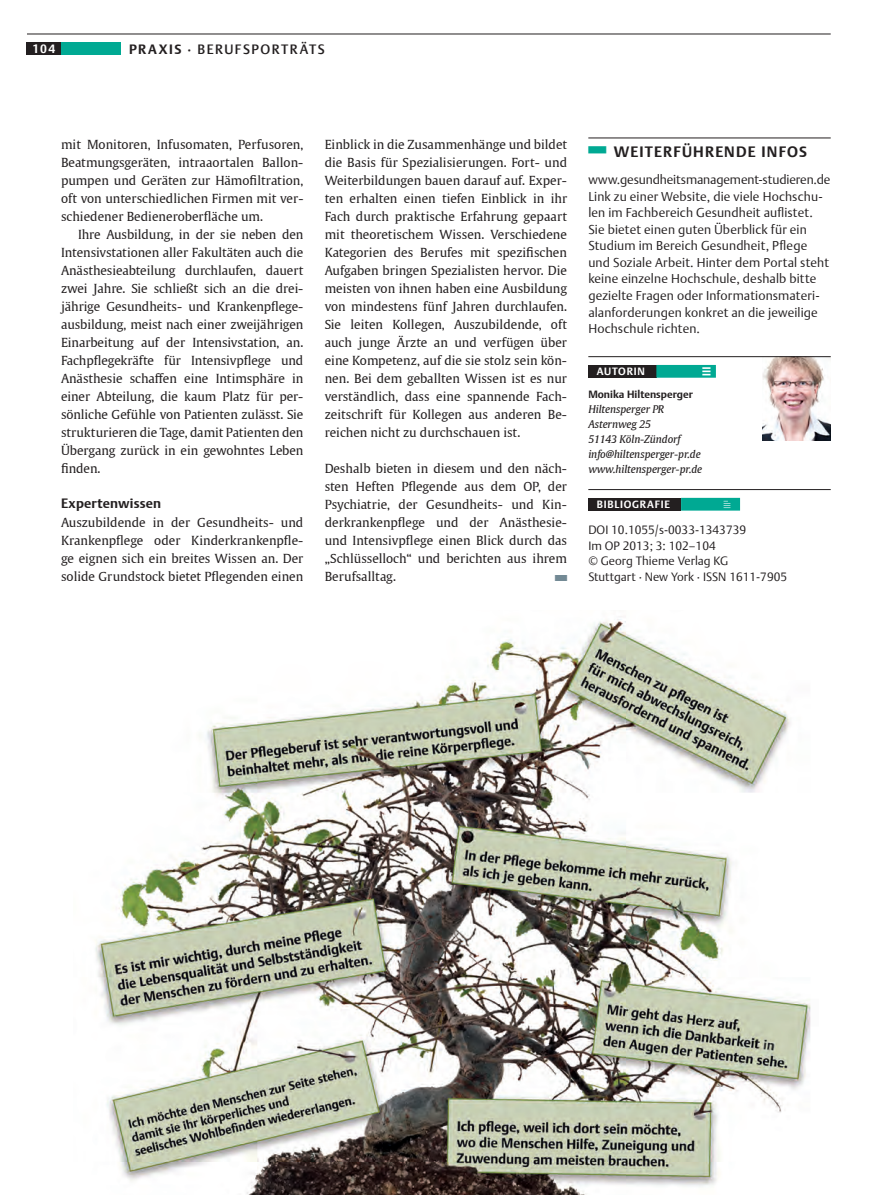
<style>
.page{position:relative;width:878px;height:1195px;background:#fff}
.page>*{position:absolute;margin:0;border:0;box-sizing:border-box;transform-origin:0 0}
.t1{font:700 15px "Thieme Argo 2011";letter-spacing:.08em;color:#231f20}
.t2{font:500 13.5px "Thieme Argo 2011";letter-spacing:.11em;color:#231f20}
.t3{font:700 13.5px "Thieme Argo 2011";letter-spacing:.01em;color:#231f20}
.t4{font:300 12.75px/16.5px "Thieme Argo 2011";letter-spacing:.01em;color:#231f20}
.t5{font:12.45px/18px "Thieme Gulliver 2011";color:#231f20;text-align:justify}
.t6{font:300 12px/15.8px "Thieme Argo 2011";color:#231f20}
.t7{font:700 12px "Thieme Argo 2011";color:#fff}
.t8{font:12px "Thieme Gulliver 2011";color:#738a95}
.t9{font:italic 10.5px/15px "Thieme Gulliver 2011";letter-spacing:-.01em;color:#231f20}
.t10{font:700 10.5px "Thieme Argo 2011";color:#231f20}
.t11{font:700 10.5px "Thieme Argo 2011";letter-spacing:.07em;color:#fff}
.s1{font-weight:700}
.s2{font-weight:300;font-size:13.5px;color:#00a993}
</style>
<div class="page">
<div style="left:61px;top:42px;width:60px;height:12px;background:#00a993"></div>
<div style="left:27px;top:42px;width:34px;height:12px;background:#231f20"></div>
<hr style="left:27px;top:34px;width:804px;height:1px;background:#231f20">
<img style="left:95px;top:616px;width:716px;height:579px">
<img style="left:762px;top:357px;width:69px;height:83px">
<div style="left:588px;top:365px;width:68px;height:13px;background:#231f20"></div>
<svg style="left:656px;top:365px;width:60px;height:13px"></svg>
<hr style="left:588px;top:356px;width:243px;height:1px;background:#231f20">
<hr style="left:588px;top:489px;width:243px;height:1px;background:#231f20">
<div style="left:588px;top:498px;width:93px;height:12px;background:#231f20"></div>
<svg style="left:681px;top:498px;width:59px;height:12px"></svg>
<hr style="left:588px;top:138px;width:243px;height:1px;background:#231f20">
<p class="t7" style="left:33px;top:40px;width:24px">104</p>
<p class="t2" style="left:129px;top:41px;width:197px"><span class="s1">PRAXIS</span> · BERUFSPORTRÄTS</p>
<p class="t5" style="left:61px;top:135px;width:244px">mit Monitoren, Infusomaten, Perfusoren, Beatmungsgeräten, intraaortalen Ballon&shy;pumpen und Geräten zur Hämofiltration, oft von unterschiedlichen Firmen mit ver&shy;schiedener Bedieneroberfläche um.</p>
<p class="t5" style="left:61px;top:225px;width:244px;text-indent:17px">Ihre Ausbildung, in der sie neben den Intensivstationen aller Fakultäten auch die Anästhesieabteilung durchlaufen, dauert zwei Jahre. Sie schließt sich an die drei&shy;jährige Gesundheits- und Krankenpflege&shy;ausbildung, meist nach einer zweijährigen Einarbeitung auf der Intensivstation, an.<br>Fachpflegekräfte für Intensivpflege und Anästhesie schaffen eine Intimsphäre in einer Abteilung, die kaum Platz für per&shy;sönliche Gefühle von Patienten zulässt. Sie strukturieren die Tage, damit Patienten den Übergang zurück in ein gewohntes Leben finden.</p>
<p class="t3" style="left:61px;top:494px;width:102px">EXPERTENWISSEN</p>
<p class="t5" style="left:61px;top:513px;width:244px">Auszubildende in der Gesundheits- und Krankenpflege oder Kinderkrankenpfle&shy;ge eignen sich ein breites Wissen an. Der solide Grundstock bietet Pflegenden einen</p>
<p class="t5" style="left:325px;top:135px;width:244px">Einblick in die Zusammenhänge und bildet die Basis für Spezialisierungen. Fort- und Weiterbildungen bauen darauf auf. Exper&shy;ten erhalten einen tiefen Einblick in ihr Fach durch praktische Erfahrung gepaart mit theoretischem Wissen. Verschiedene Kategorien des Berufes mit spezifischen Aufgaben bringen Spezialisten hervor. Die meisten von ihnen haben eine Ausbildung von mindestens fünf Jahren durchlaufen.<br>Sie leiten Kollegen, Auszubildende, oft auch junge Ärzte an und verfügen über eine Kompetenz, auf die sie stolz sein kön&shy;nen. Bei dem geballten Wissen ist es nur verständlich, dass eine spannende Fach&shy;zeitschrift für Kollegen aus anderen Be&shy;reichen nicht zu durchschauen ist.</p>
<p class="t5" style="left:325px;top:459px;width:244px">Deshalb bieten in diesem und den näch&shy;sten Heften Pflegende aus dem OP, der Psychiatrie, der Gesundheits- und Kin&shy;derkrankenpflege und der Anästhesie&shy;und Intensivpflege einen Blick durch das „Schlüsselloch“ und berichten aus ihrem Berufsalltag.</p>
<p class="t8" style="left:555px;top:565px;width:13px">▄</p>
<p class="t1" style="left:588px;top:142px;width:220px"><span class="s2">▀</span> WEITERFÜHRENDE -I NFOS</p>
<p class="t4" style="left:588px;top:171px;width:244px">www.gesundheitsmanagement-studieren.de Link zu einer Website, die viele Hochschu&shy;len im Fachbereich Gesundheit auflistet.<br>Sie bietet einen guten Überblick für ein Studium im Bereich Gesundheit, Pflege und Soziale Arbeit. Hinter dem Portal steht keine einzelne Hochschule, deshalb bitte gezielte Fragen oder Informationsmateri&shy;alanforderungen konkret an die jeweilige Hochschule richten.</p>
<p class="t11" style="left:597px;top:365px;width:49px">AUTORIN</p>
<p class="t10" style="left:588px;top:387px;width:106px">MONIKA HILTENSPERGER</p>
<p class="t9" style="left:588px;top:401px;width:115px">Hiltensperger PR<br>Asternweg 25<br>51143 Köln-Zündorf info@hiltensperger-pr.de www.hiltensperger-pr.de</p>
<p class="t11" style="left:597px;top:497px;width:74px">BIBLIOGRAFIE</p>
<p class="t6" style="left:588px;top:521px;width:200px">DOI 10.1055/s-0033-1343739<br>Im OP 2013; 3: 102–104<br>© Georg Thieme Verlag KG<br>Stuttgart · New York · ISSN 1611-7905</p>
</div>
